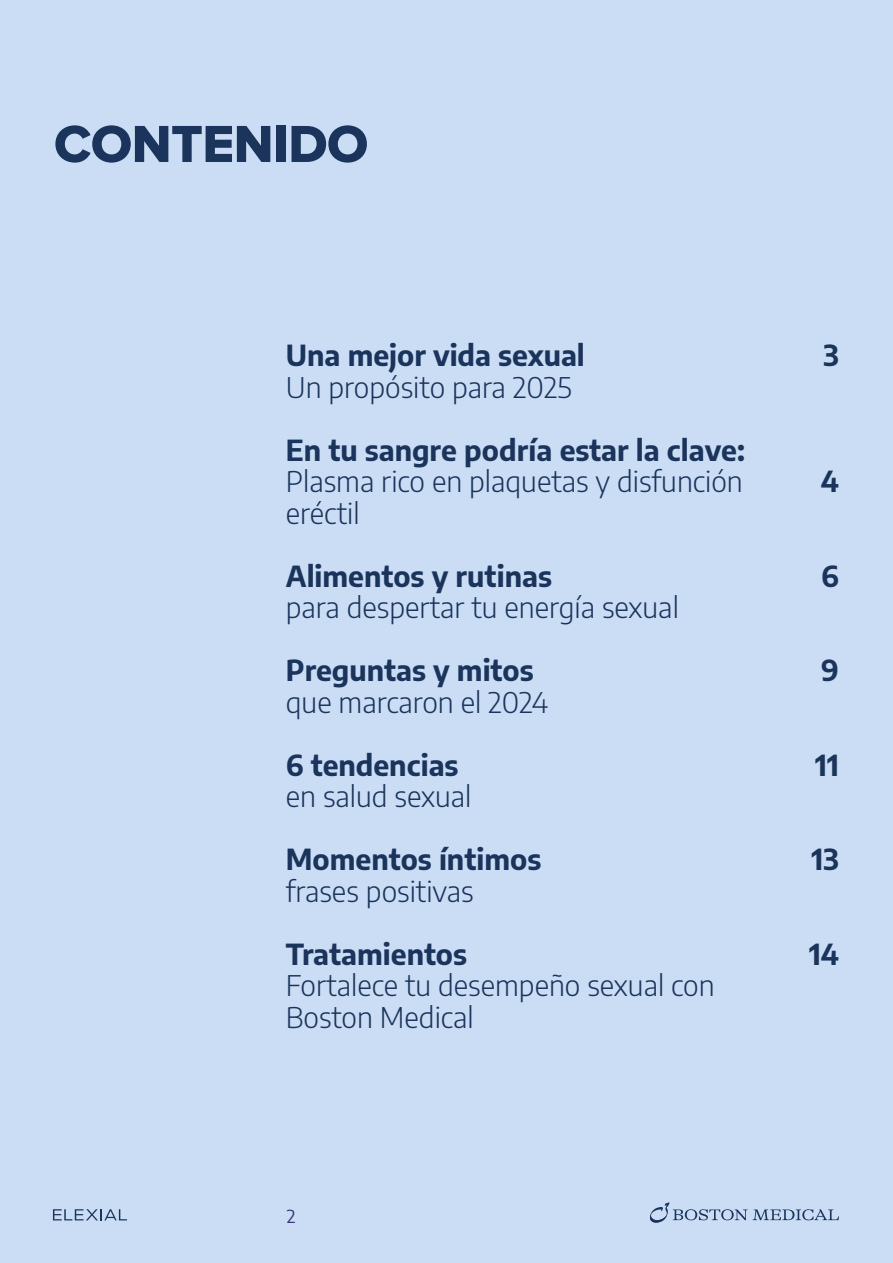
<style>
.page{position:relative;width:893px;height:1263px;background:#cbddf4}
.page>*{position:absolute;margin:0;border:0;box-sizing:border-box;transform-origin:0 0}
.t1{font:54px "Proxima Nova Extrabld";letter-spacing:-.01em;color:#1a345b}
.t2{font:300 28.5px/31.5px "Encode Sans";color:#1a345b}
.t3{font:700 28.5px "Encode Sans";color:#1a345b}
.t4{font:18px "Encode Sans";color:#373773}
</style>
<div class="page">
<svg style="left:53px;top:1209px;width:74px;height:11px"></svg>
<svg style="left:650px;top:1202px;width:189px;height:21px"></svg>
<h1 class="t1" style="left:54px;top:115px;width:316px">CONTENIDO</h1>
<p class="t3" style="left:286px;top:343px;width:300px">Una mejor vida sexual</p>
<p class="t2" style="left:286px;top:373px;width:287px">Un propósito para 2025</p>
<p class="t3" style="left:286px;top:437px;width:461px">En tu sangre podría estar la clave:</p>
<p class="t2" style="left:286px;top:468px;width:458px">Plasma rico en plaquetas y disfunción eréctil</p>
<p class="t3" style="left:286px;top:563px;width:268px">Alimentos y rutinas</p>
<p class="t2" style="left:286px;top:594px;width:395px">para despertar tu energía sexual</p>
<p class="t3" style="left:286px;top:658px;width:249px">Preguntas y mitos</p>
<p class="t2" style="left:286px;top:688px;width:264px">que marcaron el 2024</p>
<p class="t3" style="left:286px;top:752px;width:174px">6 tendencias</p>
<p class="t2" style="left:286px;top:783px;width:187px">en salud sexual</p>
<p class="t3" style="left:286px;top:847px;width:257px">Momentos íntimos</p>
<p class="t2" style="left:286px;top:877px;width:189px">frases positivas</p>
<p class="t3" style="left:286px;top:941px;width:183px">Tratamientos</p>
<p class="t2" style="left:286px;top:972px;width:430px">Fortalece tu desempeño sexual con<br>Boston Medical</p>
<p class="t3" style="left:823px;top:343px;width:17px">3</p>
<p class="t3" style="left:821px;top:469px;width:20px">4</p>
<p class="t3" style="left:821px;top:563px;width:19px">6</p>
<p class="t3" style="left:821px;top:658px;width:19px">9</p>
<p class="t3" style="left:815px;top:752px;width:25px">11</p>
<p class="t3" style="left:812px;top:847px;width:29px">13</p>
<p class="t3" style="left:809px;top:941px;width:32px">14</p>
<p class="t4" style="left:287px;top:1208px;width:10px">2</p>
</div>
